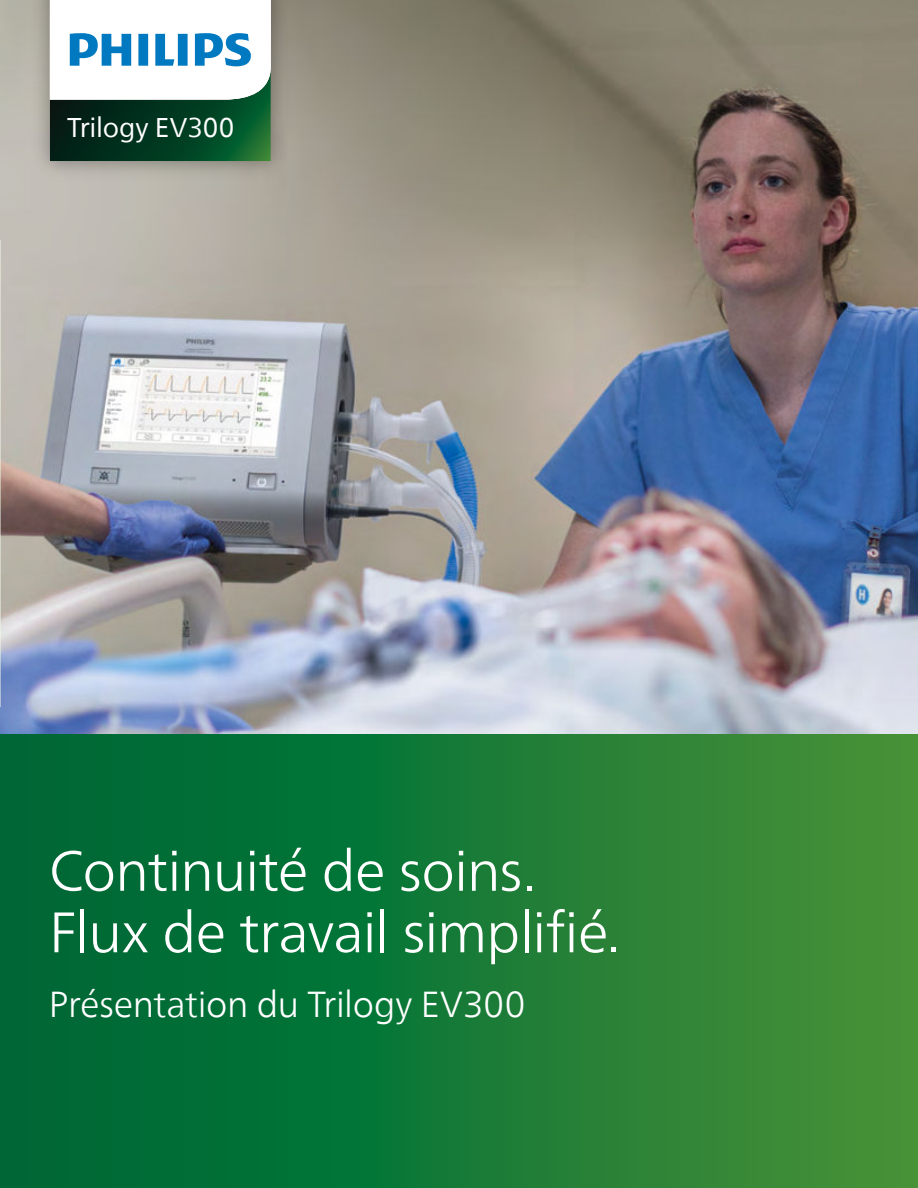
<style>
.page{position:relative;width:918px;height:1188px;background:#fff}
.page>*{position:absolute;margin:0;border:0;box-sizing:border-box;transform-origin:0 0}
.t1{font:300 57px/61.5px "Neue Frutiger World";letter-spacing:-.02em;color:#fff}
.t2{font:300 36px "Neue Frutiger World";letter-spacing:-.01em;color:#fff}
.t3{font:27px "Neue Frutiger World";letter-spacing:-.005em;color:#fff}
</style>
<div class="page">
<img style="left:0;top:0;width:918px;height:734px">
<svg style="left:0;top:734px;width:918px;height:454px;background:#1a7a36"></svg>
<img style="left:0;top:146px;width:33px;height:623px">
<img style="left:23px;top:0;width:275px;height:188px">
<svg style="left:50px;top:0;width:221px;height:161px"></svg>
<p class="t3" style="left:67px;top:117px;width:169px">Trilogy EV300</p>
<p class="t1" style="left:49px;top:845px;width:573px">Continuité de soins.<br>Flux de travail simplifié.</p>
<p class="t2" style="left:49px;top:990px;width:478px">Présentation du Trilogy EV300</p>
</div>
